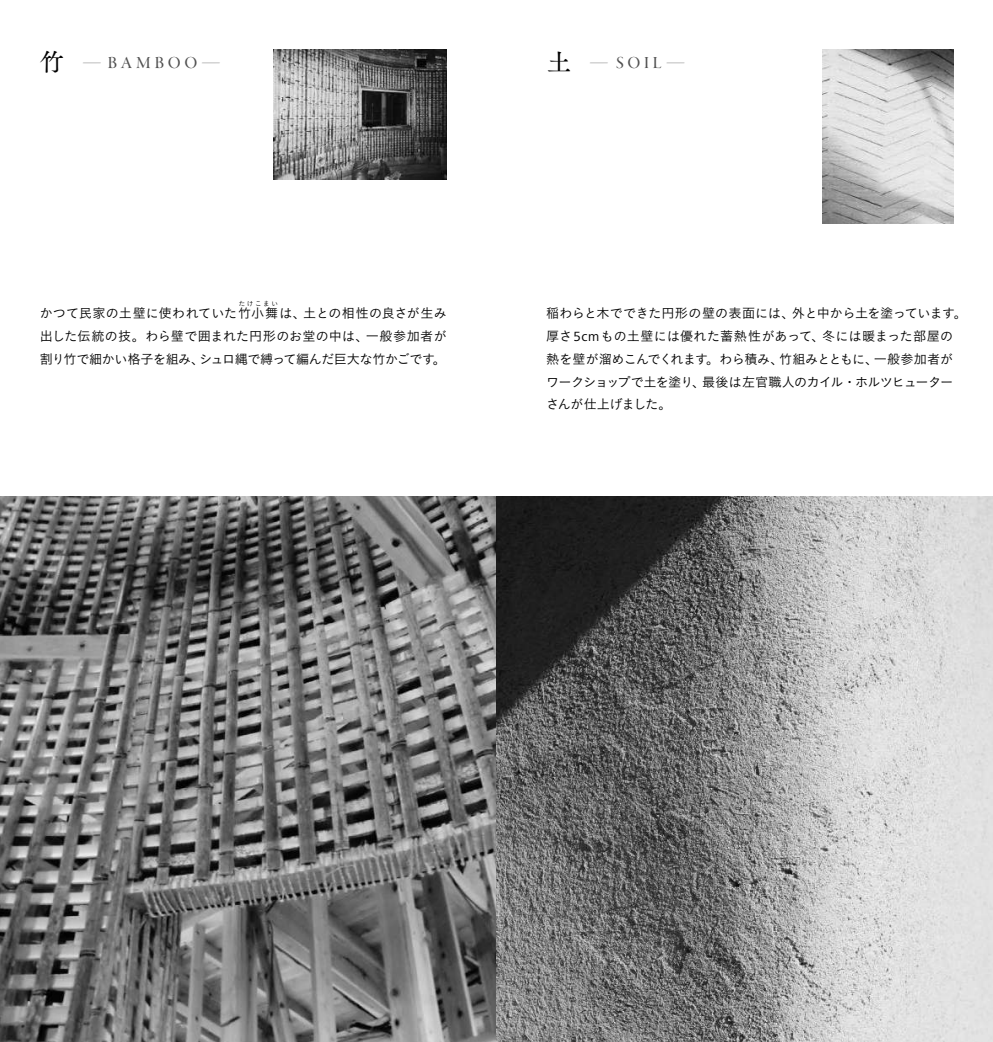
<style>
.page{position:relative;width:993px;height:1042px;background:#fff}
.page>*{position:absolute;margin:0;border:0;box-sizing:border-box;transform-origin:0 0}
.t1{font:24.5px "Tsuku A Old Min Pr 6 N M";color:#000}
.t2{font:17.5px "Garamond Premr Pro Med Disp";letter-spacing:.205em;color:#505050}
.t3{font:13.12px/22.8px "Koburina Go Std N W3";letter-spacing:-.02em;color:#000}
.t4{font:13.12px "Koburina Go Std N W3";letter-spacing:.005em;color:#000}
.t5{font:6.65px "Koburina Go Std N W3";letter-spacing:.24em;color:#000}
.s1{font-size:10.5px}
.s2{font-family:"Yu Gothic Std M"}
.s3{font-family:"Frutiger Next LT";font-size:13.83px}
</style>
<div class="page">
<img style="left:0;top:496px;width:992px;height:546px">
<img style="left:822px;top:50px;width:130px;height:173px">
<img style="left:273px;top:50px;width:173px;height:130px">
<h1 class="t1" style="left:40px;top:40px;width:26px">竹</h1>
<h2 class="t2" style="left:82px;top:53px;width:140px"><span class="s1">—</span>BAMBOO <span class="s1">—</span></h2>
<h1 class="t1" style="left:546px;top:40px;width:26px">土</h1>
<h2 class="t2" style="left:589px;top:53px;width:98px"><span class="s1">—</span>SOIL <span class="s1">—</span></h2>
<p class="t5" style="left:239px;top:299px;width:41px">たけこまい</p>
<p class="t3" style="left:40px;top:325px;width:408px">出した伝統の技<span class="s2">。</span>わら壁で囲まれた円形のお堂の中は<span class="s2">、</span>一般参加者が割り竹で細かい格子を組み<span class="s2">、</span>シュロ縄で縛って編んだ巨大な竹かごです<span class="s2">。</span></p>
<p class="t4" style="left:40px;top:304px;width:408px">かつて民家の土壁に使われていた竹小舞は<span class="s2">、</span>土との相性の良さが生み</p>
<p class="t3" style="left:546px;top:302px;width:422px">稲わらと木でできた円形の壁の表面には<span class="s2">、</span>外と中から土を塗っています<span class="s2">。</span>厚さ<span class="s3">5cm</span>もの土壁には優れた蓄熱性があって<span class="s2">、</span>冬には暖まった部屋の熱を壁が溜めこんでくれます<span class="s2">。</span>わら積み<span class="s2">、</span>竹組みとともに<span class="s2">、</span>一般参加者がワークショップで土を塗り<span class="s2">、</span>最後は左官職人のカイル<span class="s2">・</span>ホルツヒューターさんが仕上げました<span class="s2">。</span></p>
</div>
